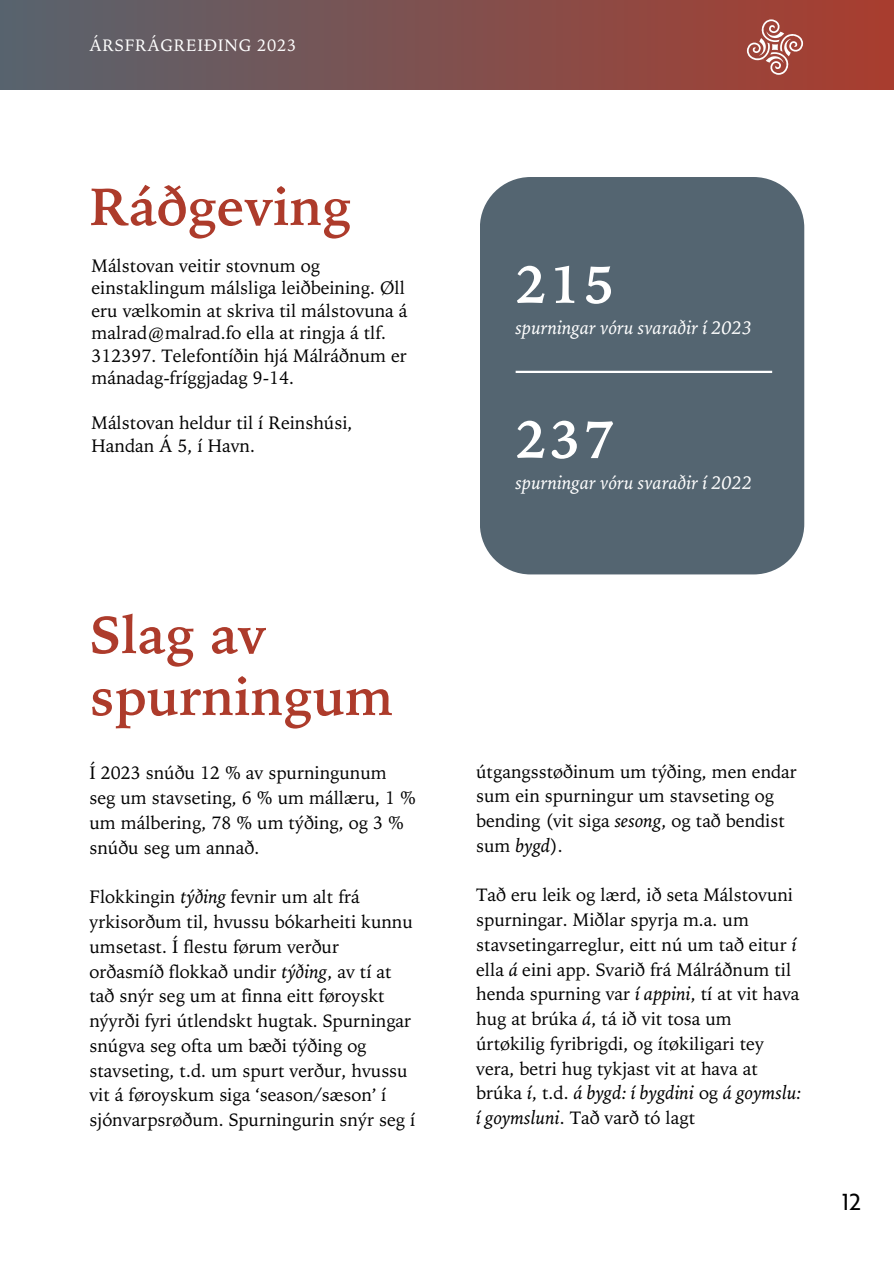
<style>
.page{position:relative;width:894px;height:1264px;background:#fff}
.page>*{position:absolute;margin:0;border:0;box-sizing:border-box;transform-origin:0 0}
.t1{font:700 52.5px/61.8px "Iowan Old Style BT";color:#ad3b2b}
.t2{font:700 52.5px "Iowan Old Style BT";letter-spacing:.05em;color:#fff}
.t3{font:22.5px "Brother 1816 Regular";color:#000}
.t4{font:18px/24.8px "Iowan Old Style BT";color:#000}
.t5{font:18px/22.5px "Iowan Old Style BT";color:#000001}
.t6{font:italic 18px "Iowan Old Style BT";color:#fff}
.t7{font:16.5px "Iowan Old Style BT";letter-spacing:.05em;color:#fff}
.s1{color:#000}
.s2{font-style:italic}
</style>
<div class="page">
<div style="left:479px;top:177px;width:325px;height:397px;background:#546571;border-radius:51px"></div>
<hr style="left:515px;top:371px;width:257px;height:2px;background:#fff">
<div style="left:0;top:0;width:893px;height:89px;background:linear-gradient(to right,#57636e,#a93d2e)"></div>
<svg style="left:746px;top:19px;width:56px;height:56px;background:#b26a61"></svg>
<p class="t7" style="left:89px;top:35px;width:208px">ÁRSFRÁGREIÐING 2023</p>
<h1 class="t1" style="left:89px;top:177px;width:263px">Ráðgeving</h1>
<p class="t5" style="left:91px;top:254px;width:317px">Málstovan veitir stovnum og einstaklingum málsliga leiðbeining. Øll eru vælkomin at skriva til málstovuna á malrad@malrad.fo ell<span class="s1">a at ringja á tlf.<br>312397. Telefontíðin hjá M</span>álráðnum er mánadag-fríggjadag 9-14.</p>
<p class="t5" style="left:91px;top:412px;width:262px">Málstovan heldur til í Reinshúsi,<br>Handan Á 5, í Havn.</p>
<h1 class="t1" style="left:89px;top:605px;width:305px">Slag av spurningum</h1>
<p class="t4" style="left:89px;top:761px;width:328px">Í 2023 snúðu 12 % av spurningunum seg um stavseting, 6 % um mállæru, 1 % um málbering, 78 % um týðing, og 3 % snúðu seg um annað.</p>
<p class="t4" style="left:89px;top:885px;width:327px">Flokkingin <span class="s2">týðing</span> fevnir um alt frá yrkisorðum til, hvussu bókarheiti kunnu umsetast. Í flestu førum verður orðasmíð flokkað undir <span class="s2">týðing</span>, av tí at tað snýr seg um at finna eitt føroyskt nýyrði fyri útlendskt hugtak. Spurningar snúgva seg ofta um bæði týðing og stavseting, t.d. um spurt verður, hvussu vit á føroyskum siga ‘season/sæson’ í sjónvarpsrøðum. Spurningurin snýr seg í</p>
<h1 class="t2" style="left:515px;top:250px;width:100px">215</h1>
<p class="t6" style="left:515px;top:316px;width:238px">spurningar vóru svaraðir í 2023</p>
<h1 class="t2" style="left:515px;top:405px;width:100px">237</h1>
<p class="t6" style="left:515px;top:470px;width:238px">spurningar vóru svaraðir í 2022</p>
<p class="t4" style="left:476px;top:759px;width:322px">útgangsstøðinum um týðing, men endar sum ein spurningur um stavseting og bending (vit siga <span class="s2">sesong</span>, og tað bendist sum <span class="s2">bygd</span>).</p>
<p class="t4" style="left:476px;top:883px;width:327px">Tað eru leik og lærd, ið seta Málstovuni spurningar. Miðlar spyrja m.a. um stavsetingarreglur, eitt nú um tað eitur <span class="s2">í </span>ella <span class="s2">á</span> eini app. Svarið frá Málráðnum til henda spurning var <span class="s2">í appini</span>, tí at vit hava hug at brúka <span class="s2">á</span>, tá ið vit tosa um úrtøkilig fyribrigdi, og ítøkiligari tey vera, betri hug tykjast vit at hava at brúka <span class="s2">í</span>, t.d. <span class="s2">á bygd: í bygdini</span> og <span class="s2">á goymslu: í goymsluni</span>. Tað varð tó lagt</p>
<p class="t3" style="left:841px;top:1185px;width:21px">12</p>
</div>
